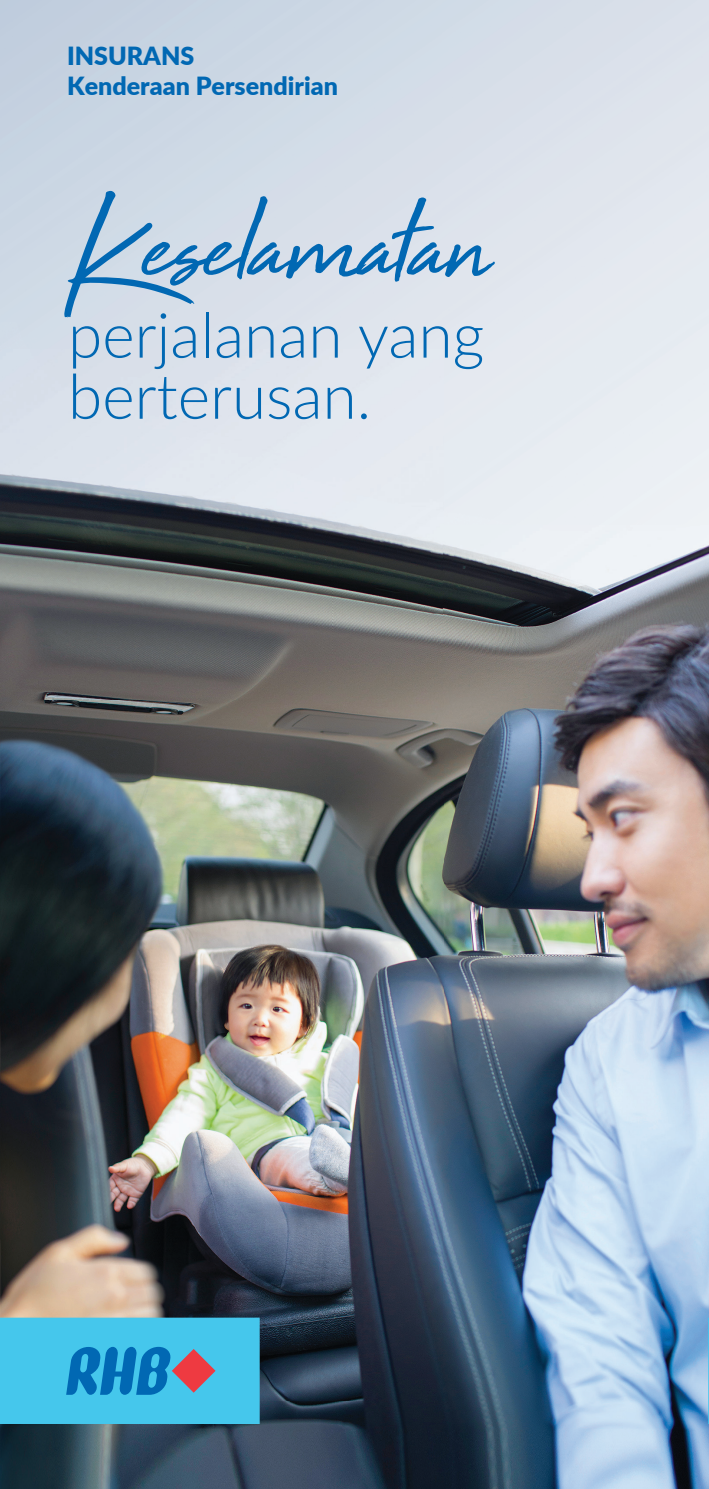
<style>
.page{position:relative;width:709px;height:1489px;background:#fff}
.page>*{position:absolute;margin:0;border:0;box-sizing:border-box;transform-origin:0 0}
.t1{font:128.75px "High Tide";letter-spacing:-.015em;color:#0168b3;scale:.92 1}
.t2{font:300 62px/61px "Lato";color:#0168b3}
.t3{font:900 25px/30px "Lato";color:#0168b3}
</style>
<div class="page">
<img style="left:0;top:0;width:709px;height:1488px">
<div style="left:0;top:1317px;width:260px;height:106px;background:#45c7ec"></div>
<svg style="left:66px;top:1346px;width:149px;height:48px"></svg>
<hr style="left:708px;top:1317px;width:1px;height:106px;background:#45c7ec">
<p class="t3" style="left:67px;top:40px;width:272px">INSURANS<br>Kenderaan Persendirian</p>
<h1 class="t1" style="left:67px;top:156px;width:461px">Keselamatan</h1>
<h2 class="t2" style="left:68px;top:302px;width:418px">perjalanan yang berterusan.</h2>
</div>
